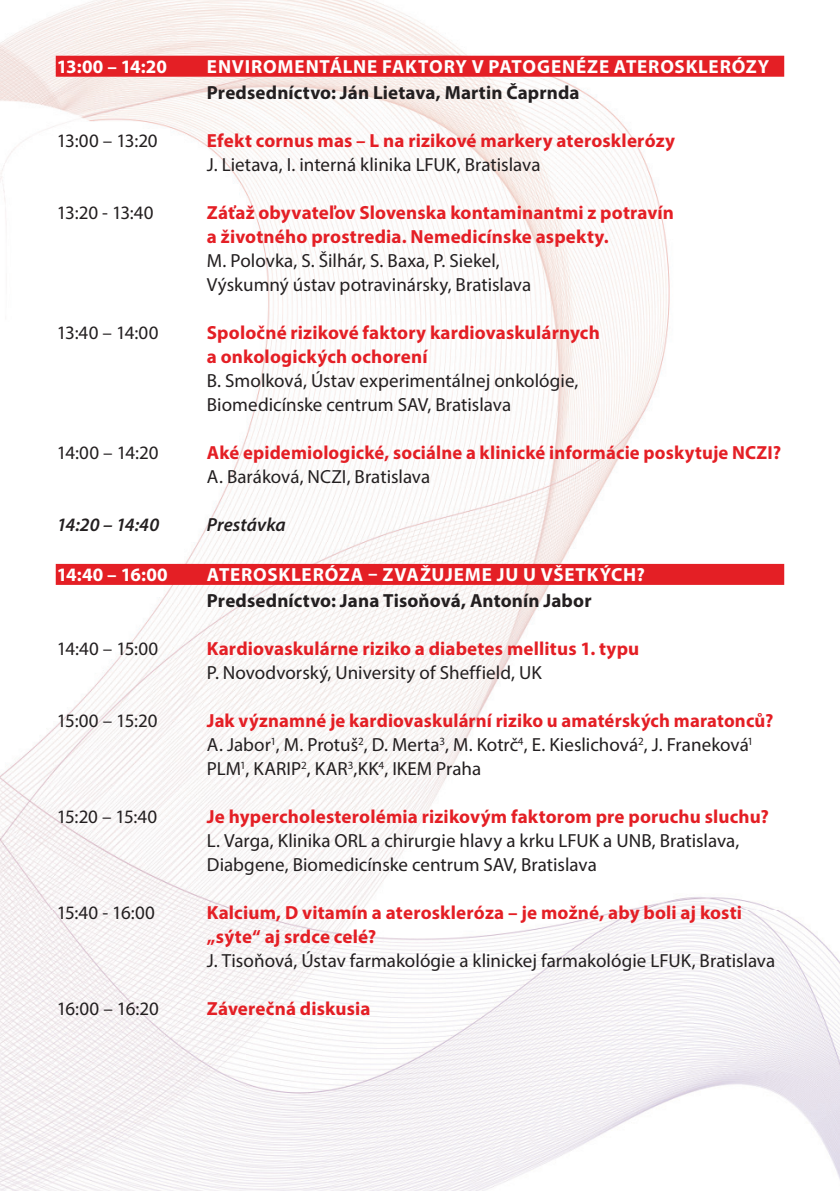
<style>
.page{position:relative;width:840px;height:1191px;background:#fff}
.page>*{position:absolute;margin:0;border:0;box-sizing:border-box;transform-origin:0 0}
.t1{font:19px/24px "Myriad Pro";color:#231f20}
.t2{font:700 19px/24px "Myriad Pro";letter-spacing:.01em;color:#e41f25}
.t3{font:700 19px "Myriad Pro";letter-spacing:.04em;color:#fff}
.t4{font:700 19px "Myriad Pro";letter-spacing:.005em;color:#231f20}
.t5{font:italic 600 19px "Myriad Pro";color:#231f20}
.s1{font-weight:700;color:#e41f25}
</style>
<div class="page">
<img style="left:0;top:0;width:785px;height:910px">
<img style="left:0;top:910px;width:839px;height:281px">
<div style="left:56px;top:56px;width:727px;height:21px;background:#e41f25"></div>
<div style="left:56px;top:564px;width:727px;height:21px;background:#e41f25"></div>
<p class="t3" style="left:57px;top:54px;width:112px">13:00 – 14:20</p>
<p class="t3" style="left:207px;top:54px;width:563px">ENVIROMENTÁLNE FAKTORY V PATOGENÉZE ATEROSKLERÓZY</p>
<p class="t4" style="left:207px;top:80px;width:374px">Predsedníctvo: Ján Lietava, Martin Čaprnda</p>
<p class="t1" style="left:57px;top:128px;width:102px">13:00 – 13:20</p>
<p class="t2" style="left:207px;top:128px;width:469px">Efekt cornus mas – L na rizikové markery aterosklerózy</p>
<p class="t1" style="left:207px;top:152px;width:335px">J. Lietava, I. interná klinika LFUK, Bratislava</p>
<p class="t1" style="left:57px;top:200px;width:98px">13:20 - 13:40</p>
<p class="t2" style="left:207px;top:200px;width:468px">Záťaž obyvateľov Slovenska kontaminantmi z potravín a životného prostredia. Nemedicínske aspekty.</p>
<p class="t1" style="left:207px;top:248px;width:326px">M. Polovka, S. Šilhár, S. Baxa, P. Siekel,<br>Výskumný ústav potravinársky, Bratislava</p>
<p class="t1" style="left:57px;top:320px;width:103px">13:40 – 14:00</p>
<p class="t2" style="left:207px;top:320px;width:394px">Spoločné rizikové faktory kardiovaskulárnych a onkologických ochorení</p>
<p class="t1" style="left:207px;top:368px;width:373px">B. Smolková, Ústav experimentálnej onkológie,<br>Biomedicínske centrum SAV, Bratislava</p>
<p class="t1" style="left:57px;top:440px;width:103px">14:00 – 14:20</p>
<p class="t2" style="left:207px;top:440px;width:575px">Aké epidemiologické, sociálne a klinické informácie poskytuje NCZI?</p>
<p class="t1" style="left:207px;top:464px;width:225px">A. Baráková, NCZI, Bratislava</p>
<p class="t5" style="left:57px;top:512px;width:104px">14:20 – 14:40</p>
<p class="t5" style="left:207px;top:512px;width:80px">Prestávka</p>
<p class="t3" style="left:57px;top:562px;width:112px">14:40 – 16:00</p>
<p class="t3" style="left:207px;top:562px;width:439px">ATEROSKLERÓZA – ZVAŽUJEME JU U VŠETKÝCH?</p>
<p class="t4" style="left:207px;top:588px;width:386px">Predsedníctvo: Jana Tisoňová, Antonín Jabor</p>
<p class="t1" style="left:57px;top:636px;width:103px">14:40 – 15:00</p>
<p class="t2" style="left:207px;top:636px;width:433px">Kardiovaskulárne riziko a diabetes mellitus 1. typu</p>
<p class="t1" style="left:207px;top:660px;width:336px">P. Novodvorský, University of Sheffield, UK</p>
<p class="t1" style="left:57px;top:708px;width:102px">15:00 – 15:20</p>
<p class="t1" style="left:207px;top:708px;width:567px"><span class="s1">Jak významné je kardiovaskulární riziko u amatérských maratonců?<br></span>A. Jabor<sup>1</sup>, M. Protuš<sup>2</sup>, D. Merta<sup>3</sup>, M. Kotrč<sup>4</sup>, E. Kieslichová<sup>2</sup>, J. Franeková<sup>1<br></sup>PLM<sup>1</sup>, KARIP<sup>2</sup>, KAR<sup>3</sup>,KK<sup>4</sup>, IKEM Praha</p>
<p class="t1" style="left:57px;top:804px;width:102px">15:20 – 15:40</p>
<p class="t2" style="left:207px;top:804px;width:563px">Je hypercholesterolémia rizikovým faktorom pre poruchu sluchu?</p>
<p class="t1" style="left:207px;top:828px;width:533px">L. Varga, Klinika ORL a chirurgie hlavy a krku LFUK a UNB, Bratislava,<br>Diabgene, Biomedicínske centrum SAV, Bratislava</p>
<p class="t1" style="left:57px;top:900px;width:100px">15:40 - 16:00</p>
<p class="t2" style="left:207px;top:900px;width:536px">Kalcium, D vitamín a ateroskleróza – je možné, aby boli aj kosti „sýte“ aj srdce celé?</p>
<p class="t1" style="left:207px;top:948px;width:569px">J. Tisoňová, Ústav farmakológie a klinickej farmakológie LFUK, Bratislava</p>
<p class="t1" style="left:57px;top:996px;width:104px">16:00 – 16:20</p>
<p class="t2" style="left:207px;top:996px;width:165px">Záverečná diskusia</p>
</div>
